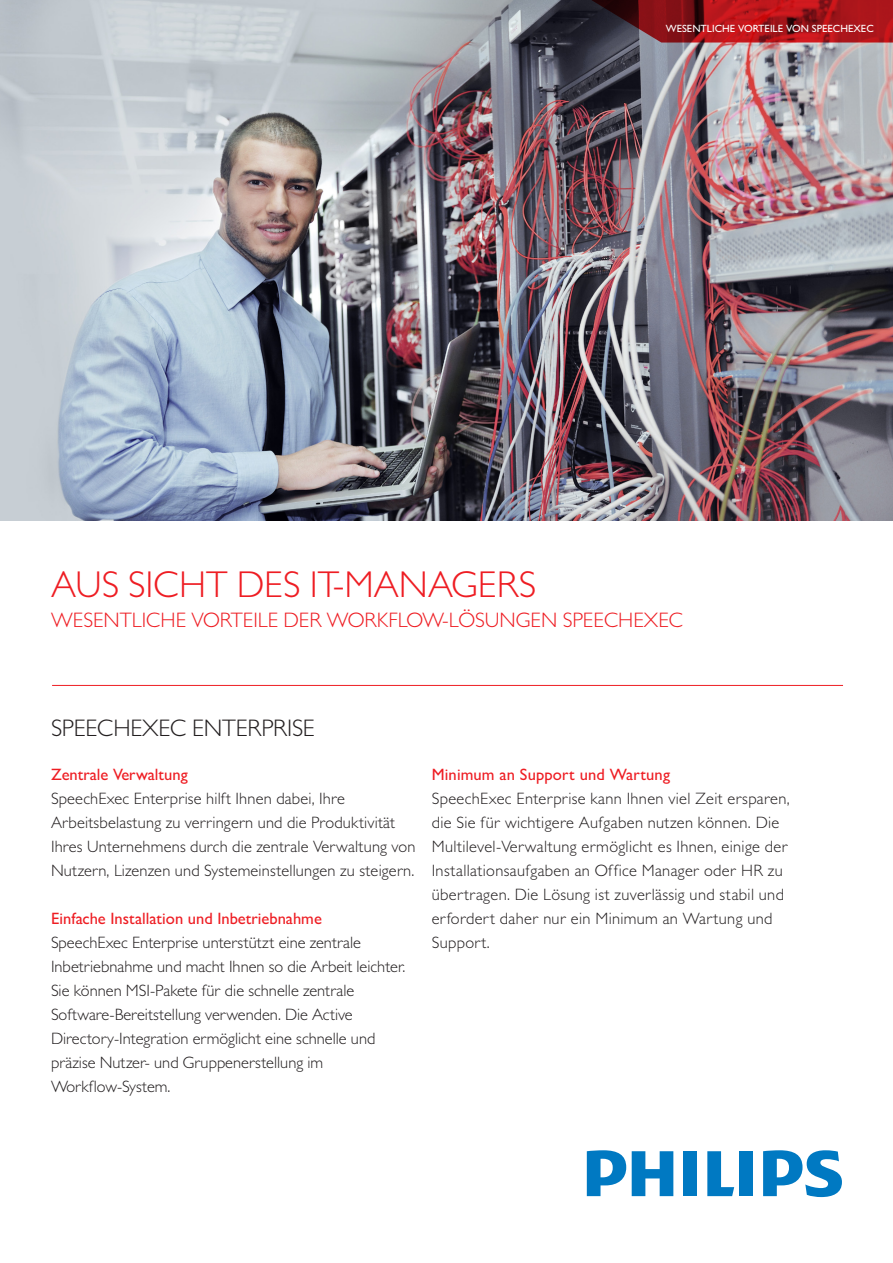
<style>
.page{position:relative;width:893px;height:1263px;background:#fff}
.page>*{position:absolute;margin:0;border:0;box-sizing:border-box;transform-origin:0 0}
.Textblock_header{font:300 37.5px "Gill Sans MT Pro";color:#ee1d23}
.Subheader{font:300 24px "Gill Sans MT Pro";letter-spacing:-.01em;color:#231f20}
.Textblock_header-2{font:300 21px "Gill Sans MT Pro";color:#ee1d23}
.Textblock{font:300 16.5px/24px "Gill Sans MT Pro";letter-spacing:.01em;color:#231f20}
.Textblock-2{font:500 16.5px "Gill Sans MT Pro";color:#ee1d23}
.Subheader-2{font:500 16.5px "Gill Sans MT Pro";color:#ee1d23}
.Product_name{font:500 10.5px "Gill Sans MT Pro";color:#fff}
</style>
<div class="page">
<img style="left:0;top:0;width:893px;height:520px">
<svg style="left:632px;top:1151px;width:41px;height:45px"></svg>
<svg style="left:707px;top:1151px;width:27px;height:45px"></svg>
<div style="left:683px;top:1151px;width:14px;height:45px;background:#0079c2"></div>
<div style="left:739px;top:1151px;width:14px;height:45px;background:#0079c2"></div>
<svg style="left:763px;top:1150px;width:79px;height:47px"></svg>
<svg style="left:587px;top:1150px;width:39px;height:46px"></svg>
<hr style="left:52px;top:685px;width:791px;height:1px;background:#ee1d23">
<svg style="left:570px;top:0;width:323px;height:43px;background:#89191f"></svg>
<p class="Product_name" style="left:666px;top:22px;width:210px">WESENTLICHE VORTEILE VON SPEECHEXEC</p>
<p class="Textblock_header" style="left:51px;top:562px;width:486px">AUS SICHT DES IT-MANAGERS</p>
<p class="Textblock_header-2" style="left:51px;top:607px;width:633px">WESENTLICHE VORTEILE DER WORKFLOW-LÖSUNGEN SPEECHEXEC</p>
<p class="Subheader" style="left:51px;top:713px;width:265px">SPEECHEXEC ENTERPRISE</p>
<p class="Subheader-2" style="left:51px;top:764px;width:138px">Zentrale Verwaltung</p>
<p class="Textblock" style="left:51px;top:786px;width:366px">SpeechExec Enterprise hilft Ihnen dabei, Ihre Arbeitsbelastung zu verringern und die Produktivität Ihres Unternehmens durch die zentrale Verwaltung von Nutzern, Lizenzen und Systemeinstellungen zu steigern.</p>
<p class="Textblock-2" style="left:51px;top:908px;width:272px">Einfache Installation und Inbetriebnahme</p>
<p class="Textblock" style="left:51px;top:930px;width:356px">SpeechExec Enterprise unterstützt eine zentrale Inbetriebnahme und macht Ihnen so die Arbeit leichter.<br>Sie können MSI-Pakete für die schnelle zentrale Software-Bereitstellung verwenden. Die Active Directory-Integration ermöglicht eine schnelle und präzise Nutzer- und Gruppenerstellung im Workflow-System.</p>
<p class="Textblock-2" style="left:432px;top:764px;width:240px">Minimum an Support und Wartung</p>
<p class="Textblock" style="left:432px;top:786px;width:359px">SpeechExec Enterprise kann Ihnen viel Zeit ersparen, die Sie für wichtigere Aufgaben nutzen können. Die Multilevel-Verwaltung ermöglicht es Ihnen, einige der Installationsaufgaben an Office Manager oder HR zu übertragen. Die Lösung ist zuverlässig und stabil und erfordert daher nur ein Minimum an Wartung und Support.</p>
</div>
